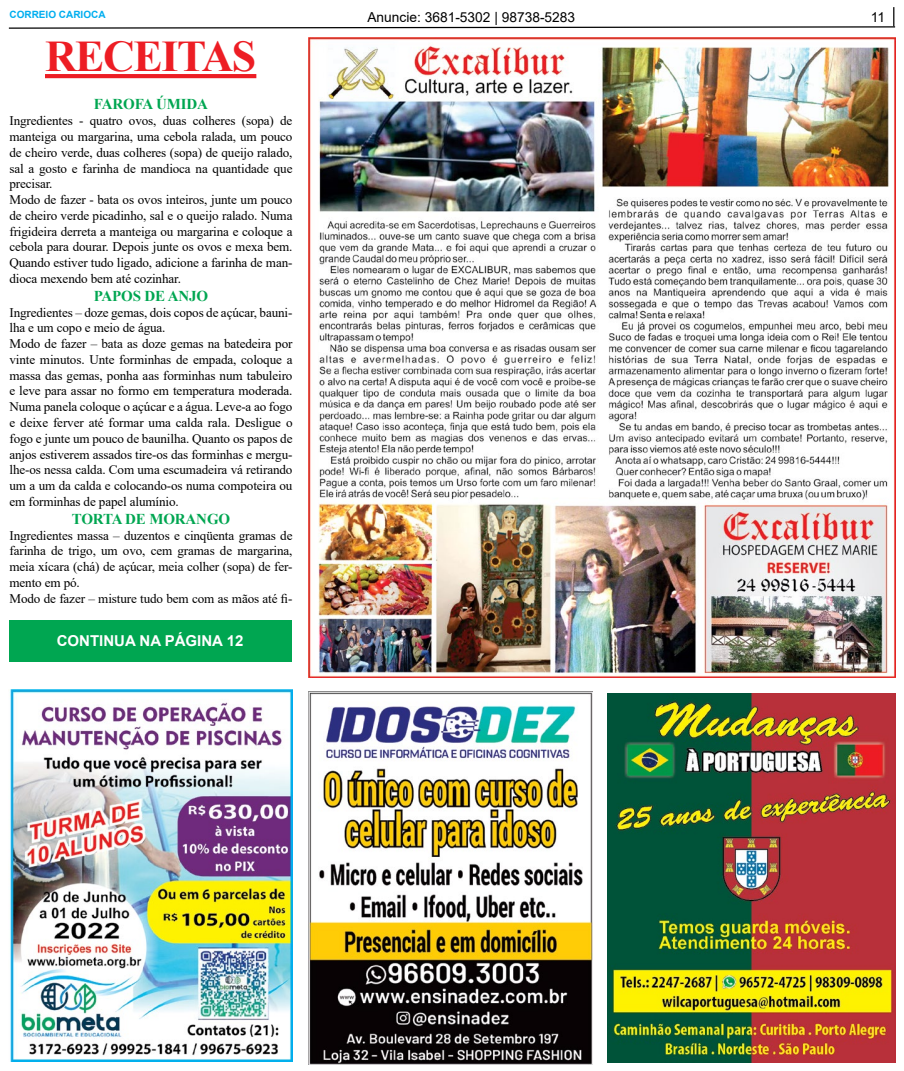
<style>
.page{position:relative;width:904px;height:1071px;background:#fff}
.page>*{position:absolute;margin:0;border:0;box-sizing:border-box;transform-origin:0 0}
.t1{font:700 43.75px "Times New Roman";letter-spacing:-.03em;color:#ed1d24}
.t2{font:700 15px "Times New Roman";letter-spacing:-.01em;color:#00a651}
.t3{font:700 15px "Arial";color:#fff}
.t4{font:13.75px "Arial";color:#000}
.t5{font:13.12px/15.8px "Times New Roman";letter-spacing:-.01em;color:#000}
.t6{font:700 10px "Arial";color:#00aeef}
</style>
<div class="page">
<svg style="left:8px;top:7px;width:888px;height:22px"></svg>
<img style="left:308px;top:37px;width:587px;height:640px">
<img style="left:608px;top:693px;width:287px;height:368px">
<hr style="left:45px;top:74px;width:211px;height:4px;background:#ed1d24">
<img style="left:308px;top:691px;width:284px;height:372px">
<div style="left:9px;top:620px;width:283px;height:41px;background:#00a651"></div>
<img style="left:10px;top:689px;width:282px;height:372px">
<p class="t6" style="left:9px;top:8px;width:98px">CORREIO CARIOCA</p>
<p class="t4" style="left:367px;top:7px;width:209px">Anuncie: 3681-5302 | 98738-5283</p>
<p class="t4" style="left:870px;top:8px;width:16px">11</p>
<h1 class="t1" style="left:45px;top:25px;width:213px">RECEITAS</h1>
<p class="t2" style="left:94px;top:94px;width:116px">FAROFA ÚMIDA</p>
<p class="t5" style="left:9px;top:112px;width:284px">Ingredientes - quatro ovos, duas colheres (sopa) de manteiga ou margarina, uma cebola ralada, um pouco de cheiro verde, duas colheres (sopa) de queijo ralado, sal a gosto e farinha de mandioca na quantidade que precisar.<br>Modo de fazer - bata os ovos inteiros, junte um pouco de cheiro verde picadinho, sal e o queijo ralado. Numa frigideira derreta a manteiga ou margarina e coloque a cebola para dourar. Depois junte os ovos e mexa bem.<br>Quando estiver tudo ligado, adicione a farinha de man&shy;dioca mexendo bem até cozinhar.</p>
<p class="t2" style="left:94px;top:285px;width:116px">PAPOS DE ANJO</p>
<p class="t5" style="left:9px;top:304px;width:284px">Ingredientes – doze gemas, dois copos de açúcar, bauni&shy;lha e um copo e meio de água.<br>Modo de fazer – bata as doze gemas na batedeira por vinte minutos. Unte forminhas de empada, coloque a massa das gemas, ponha aas forminhas num tabuleiro e leve para assar no formo em temperatura moderada.<br>Numa panela coloque o açúcar e a água. Leve-a ao fogo e deixe ferver até formar uma calda rala. Desligue o fogo e junte um pouco de baunilha. Quanto os papos de anjos estiverem assados tire-os das forminhas e mergu&shy;lhe-os nessa calda. Com uma escumadeira vá retirando um a um da calda e colocando-os numa compoteira ou em forminhas de papel alumínio.</p>
<p class="t2" style="left:72px;top:508px;width:160px">TORTA DE MORANGO</p>
<p class="t5" style="left:9px;top:526px;width:284px">Ingredientes massa – duzentos e cinqüenta gramas de farinha de trigo, um ovo, cem gramas de margarina, meia xícara (chá) de açúcar, meia colher (sopa) de fer&shy;mento em pó.<br>Modo de fazer – misture tudo bem com as mãos até fi-</p>
<p class="t3" style="left:57px;top:629px;width:188px">CONTINUA NA PÁGINA 12</p>
</div>
